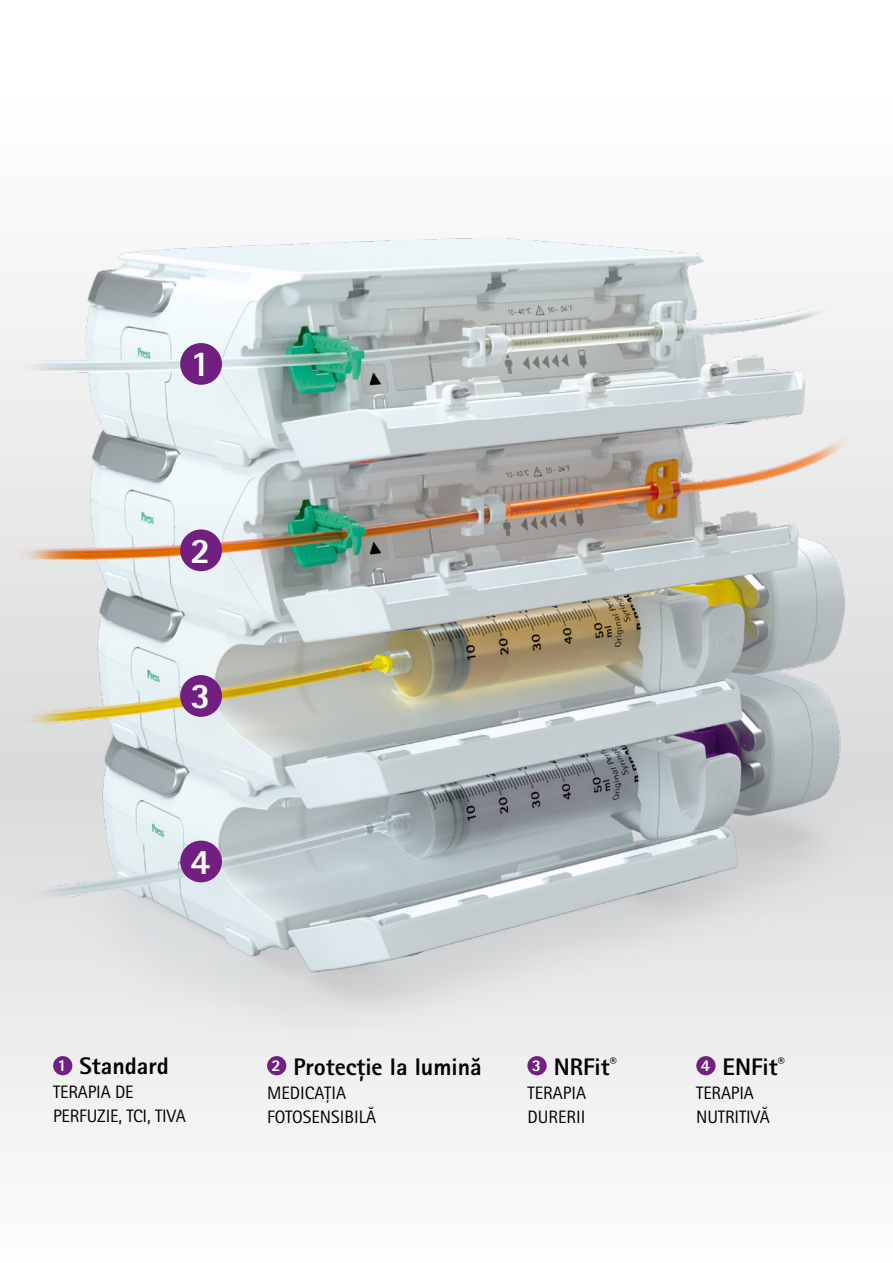
<style>
.page{position:relative;width:893px;height:1263px;background:#fff}
.page>*{position:absolute;margin:0;border:0;box-sizing:border-box;transform-origin:0 0}
.t1{font:800 36px "Rotis Sans Serif Pro";color:#fff}
.t2{font:800 24px "Rotis Sans Serif Pro";color:#000}
.t3{font:18px/24px "Rotis Sans Serif Pro";letter-spacing:-.01em;color:#000}
.s1{font-size:16.5px;color:#fff}
</style>
<div class="page">
<img style="left:0;top:237px;width:893px;height:904px">
<div style="left:53px;top:1056px;width:19px;height:19px;background:#712082;border-radius:50%"></div>
<div style="left:267px;top:1056px;width:19px;height:19px;background:#712082;border-radius:50%"></div>
<div style="left:527px;top:1056px;width:20px;height:19px;background:#712082;border-radius:50%"></div>
<div style="left:696px;top:1056px;width:19px;height:19px;background:#712082;border-radius:50%"></div>
<div style="left:180px;top:343px;width:42px;height:42px;background:#712082;border-radius:50%"></div>
<div style="left:180px;top:529px;width:42px;height:42px;background:#712082;border-radius:50%"></div>
<div style="left:180px;top:675px;width:42px;height:42px;background:#712082;border-radius:50%"></div>
<div style="left:180px;top:841px;width:42px;height:41px;background:#712082;border-radius:50%"></div>
<h1 class="t1" style="left:190px;top:341px;width:22px">1</h1>
<h1 class="t1" style="left:190px;top:528px;width:22px">2</h1>
<h1 class="t1" style="left:190px;top:673px;width:22px">3</h1>
<h1 class="t1" style="left:190px;top:839px;width:22px">4</h1>
<h2 class="t2" style="left:58px;top:1051px;width:113px"><span class="s1">1</span> Standard</h2>
<p class="t3" style="left:53px;top:1080px;width:134px">TERAPIA DE<br>PERFUZIE, TCI, TIVA</p>
<h2 class="t2" style="left:271px;top:1052px;width:212px"><sup>2</sup> Protecție la lumină</h2>
<p class="t3" style="left:267px;top:1081px;width:110px">MEDICAȚIA<br>FOTOSENSIBILĂ</p>
<h2 class="t2" style="left:532px;top:1052px;width:86px"><sup>3</sup> NRFit<sup>®</sup></h2>
<p class="t3" style="left:527px;top:1081px;width:60px">TERAPIA<br>DURERII</p>
<h2 class="t2" style="left:701px;top:1052px;width:85px"><sup>4</sup> ENFit<sup>®</sup></h2>
<p class="t3" style="left:696px;top:1081px;width:75px">TERAPIA<br>NUTRITIVĂ</p>
</div>
